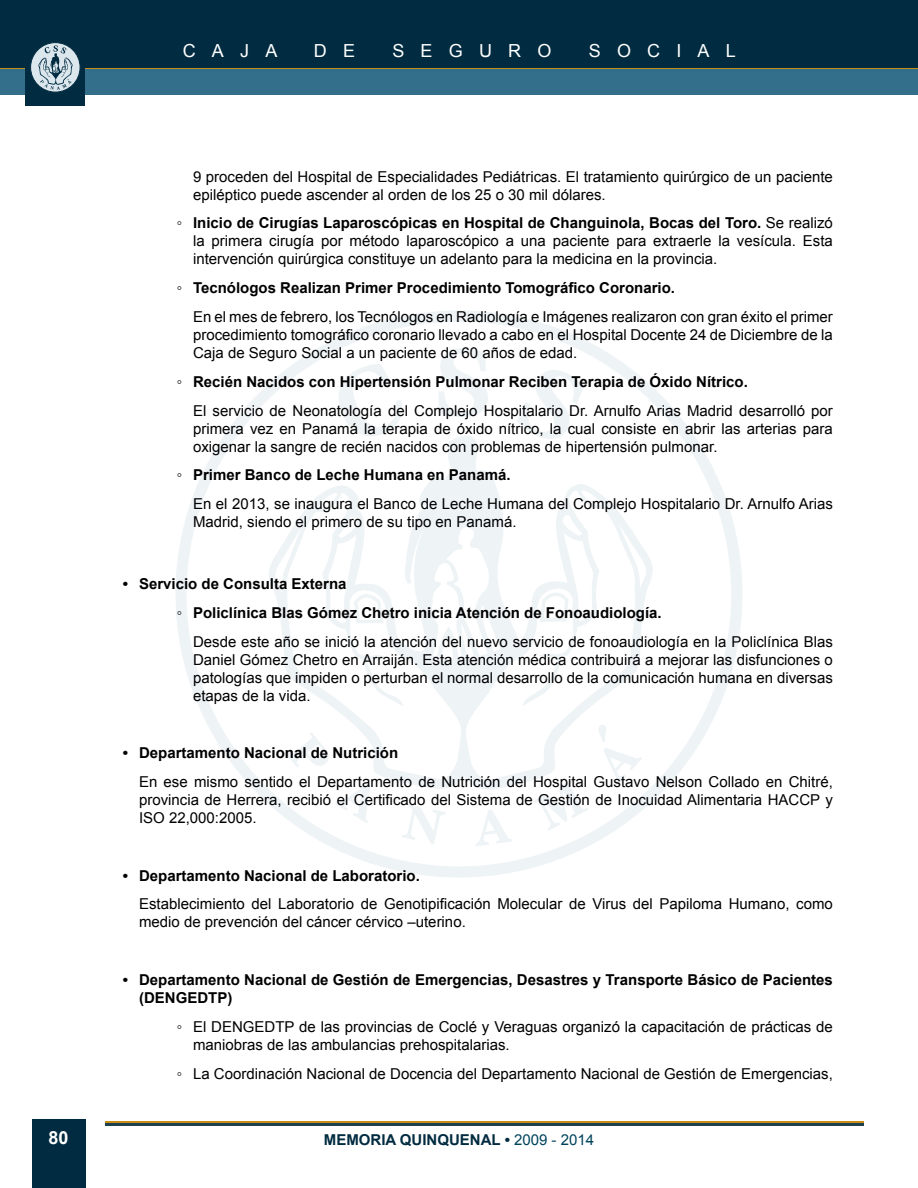
<style>
.page{position:relative;width:918px;height:1188px;background:#fff}
.page>*{position:absolute;margin:0;border:0;box-sizing:border-box;transform-origin:0 0}
.t1{font:18px "Arial";letter-spacing:.9em;color:#fff}
.t2{font:700 18px "Arial";color:#fff}
.t3{font:15px/18px "Arial";color:#000}
.t4{font:700 15px/18px "Arial";color:#000}
.t5{font:700 15px "Arial";color:#002b40}
.s1{font-weight:700}
.s2{font-weight:400}
.s3{font-weight:400;color:#00445c}
</style>
<div class="page">
<div style="left:0;top:0;width:918px;height:95px;background:#336f8b"></div>
<div style="left:0;top:0;width:918px;height:68px;background:#002b40"></div>
<div style="left:26px;top:12px;width:59px;height:93px;background:#002b40"></div>
<svg style="left:30px;top:42px;width:51px;height:51px"></svg>
<hr style="left:106px;top:1121px;width:758px;height:3px;background:#c98d16">
<hr style="left:106px;top:1123px;width:758px;height:3px;background:#1d404e">
<div style="left:32px;top:1120px;width:53px;height:68px;background:#002b40"></div>
<svg style="left:176px;top:311px;width:566px;height:566px"></svg>
<svg style="left:332px;top:364px;width:72px;height:72px"></svg>
<svg style="left:439px;top:348px;width:49px;height:69px"></svg>
<svg style="left:517px;top:370px;width:67px;height:69px"></svg>
<svg style="left:335px;top:784px;width:36px;height:39px"></svg>
<svg style="left:402px;top:804px;width:44px;height:40px"></svg>
<svg style="left:475px;top:810px;width:38px;height:36px"></svg>
<svg style="left:533px;top:780px;width:55px;height:51px"></svg>
<svg style="left:603px;top:748px;width:39px;height:38px"></svg>
<svg style="left:274px;top:528px;width:10px;height:64px"></svg>
<svg style="left:284px;top:493px;width:178px;height:286px"></svg>
<svg style="left:431px;top:527px;width:34px;height:132px"></svg>
<svg style="left:465px;top:491px;width:172px;height:289px"></svg>
<svg style="left:619px;top:524px;width:28px;height:64px"></svg>
<svg style="left:544px;top:515px;width:49px;height:106px"></svg>
<p class="t1" style="left:183px;top:39px;width:96px">CAJA</p>
<p class="t1" style="left:314px;top:39px;width:43px">D E</p>
<p class="t1" style="left:392px;top:39px;width:161px">SEGURO</p>
<p class="t1" style="left:589px;top:39px;width:149px">SOCIAL</p>
<p class="t3" style="left:193px;top:167px;width:641px">9 proceden del Hospital de Especialidades Pediátricas. El tratamiento quirúrgico de un paciente epiléptico puede ascender al orden de los 25 o 30 mil dólares.</p>
<p class="t3" style="left:193px;top:214px;width:641px;text-align:justify;text-indent:-16px">◦ <span class="s1">Inicio de Cirugías Laparoscópicas en Hospital de Changuinola, Bocas del Toro.</span> Se realizó la primera cirugía por método laparoscópico a una paciente para extraerle la vesícula. Esta intervención quirúrgica constituye un adelanto para la medicina en la provincia.</p>
<p class="t3" style="left:193px;top:274px;width:641px;line-height:28.8px;text-indent:-16px">◦ <span class="s1">Tecnólogos Realizan Primer Procedimiento Tomográfico Coronario.<br></span>En el mes de febrero, los Tecnólogos en Radiología e Imágenes realizaron con gran éxito el primer</p>
<p class="t3" style="left:193px;top:326px;width:641px">procedimiento tomográfico coronario llevado a cabo en el Hospital Docente 24 de Diciembre de la<br>Caja de Seguro Social a un paciente de 60 años de edad.</p>
<p class="t3" style="left:193px;top:367px;width:641px;line-height:28.8px;text-indent:-16px">◦ <span class="s1">Recién Nacidos con Hipertensión Pulmonar Reciben Terapia de Óxido Nítrico.<br></span>El servicio de Neonatología del Complejo Hospitalario Dr. Arnulfo Arias Madrid desarrolló por</p>
<p class="t3" style="left:193px;top:419px;width:641px">primera vez en Panamá la terapia de óxido nítrico, la cual consiste en abrir las arterias para oxigenar la sangre de recién nacidos con problemas de hipertensión pulmonar.</p>
<p class="t3" style="left:193px;top:461px;width:641px;line-height:28.8px;text-indent:-16px">◦ <span class="s1">Primer Banco de Leche Humana en Panamá.<br></span>En el 2013, se inaugura el Banco de Leche Humana del Complejo Hospitalario Dr. Arnulfo Arias</p>
<p class="t3" style="left:193px;top:513px;width:325px">Madrid, siendo el primero de su tipo en Panamá.</p>
<p class="t4" style="left:123px;top:575px;width:225px">• Servicio de Consulta Externa</p>
<p class="t4" style="left:177px;top:604px;width:486px"><span class="s2">◦</span> Policlínica Blas Gómez Chetro inicia Atención de Fonoaudiología.</p>
<p class="t3" style="left:193px;top:632px;width:641px">Desde este año se inició la atención del nuevo servicio de fonoaudiología en la Policlínica Blas</p>
<p class="t3" style="left:193px;top:650px;width:641px;text-align:justify">Daniel Gómez Chetro en Arraiján. Esta atención médica contribuirá a mejorar las disfunciones o patologías que impiden o perturban el normal desarrollo de la comunicación humana en diversas etapas de la vida.</p>
<p class="t3" style="left:139px;top:739px;width:695px;line-height:28.8px;text-indent:-16px"><span class="s1">• Departamento Nacional de Nutrición<br></span>En ese mismo sentido el Departamento de Nutrición del Hospital Gustavo Nelson Collado en Chitré,</p>
<p class="t3" style="left:139px;top:791px;width:695px">provincia de Herrera, recibió el Certificado del Sistema de Gestión de Inocuidad Alimentaria HACCP y<br>ISO 22,000:2005.</p>
<p class="t3" style="left:139px;top:861px;width:695px;line-height:28.8px;text-indent:-16px"><span class="s1">• Departamento Nacional de Laboratorio.<br></span>Establecimiento del Laboratorio de Genotipificación Molecular de Virus del Papiloma Humano, como</p>
<p class="t3" style="left:139px;top:913px;width:328px">medio de prevención del cáncer cérvico –uterino.</p>
<p class="t4" style="left:139px;top:971px;width:695px;text-indent:-16px">• Departamento Nacional de Gestión de Emergencias, Desastres y Transporte Básico de Pacientes (DENGEDTP)</p>
<p class="t3" style="left:193px;top:1018px;width:641px;text-indent:-16px">◦ El DENGEDTP de las provincias de Coclé y Veraguas organizó la capacitación de prácticas de maniobras de las ambulancias prehospitalarias.</p>
<p class="t3" style="left:177px;top:1064px;width:658px">◦ La Coordinación Nacional de Docencia del Departamento Nacional de Gestión de Emergencias,</p>
<p class="t2" style="left:49px;top:1126px;width:22px">80</p>
<p class="t5" style="left:324px;top:1130px;width:272px">MEMORIA QUINQUENAL • <span class="s3">2009 - 2014</span></p>
</div>
